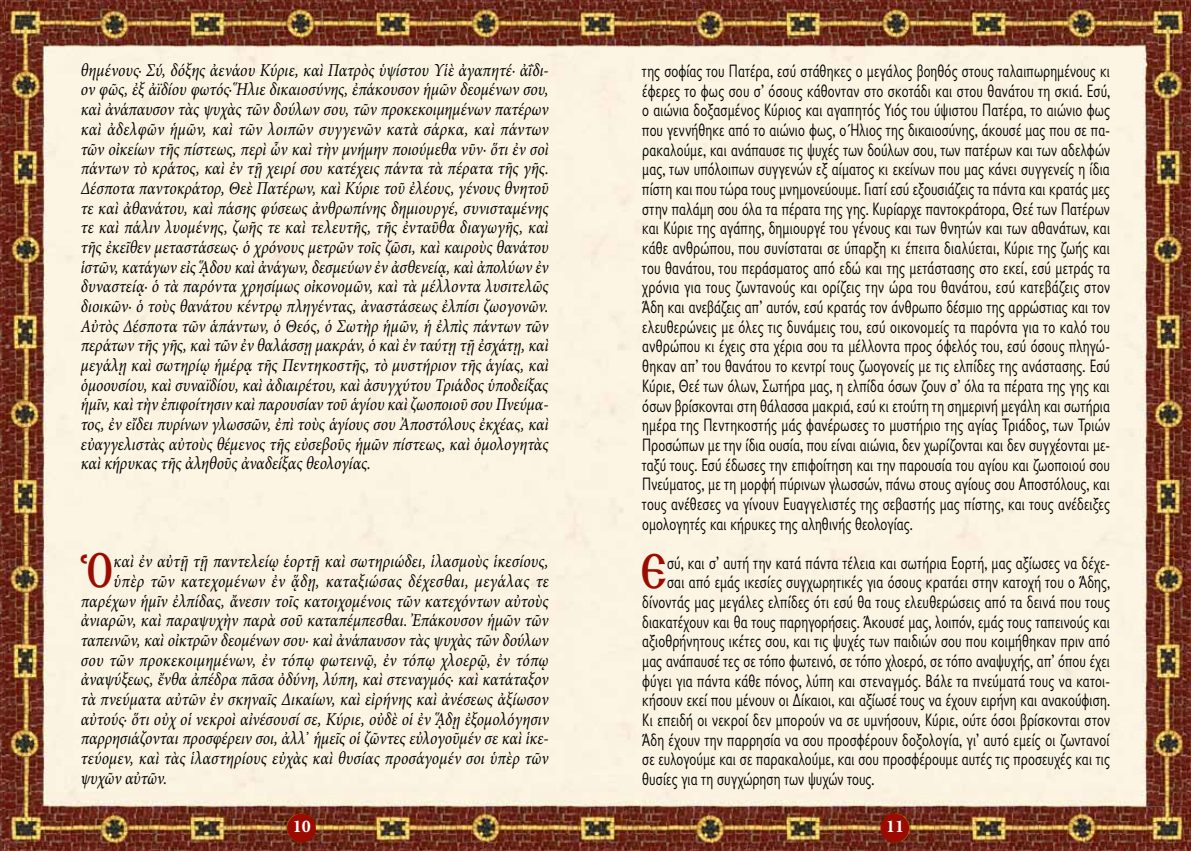
<style>
.page{position:relative;width:1191px;height:851px;background:#fff}
.page>*{position:absolute;margin:0;border:0;box-sizing:border-box;transform-origin:0 0}
.t1{font:700 52.35px "Genesis";color:#9c0b01;scale:.86 1}
.t2{font:18.15px/19.6px "Gill Sans Hel SCOS";letter-spacing:.01em;color:#000;text-align:justify;scale:.86 1}
.t3{font:italic 18.15px/19.6px "Minion Pro 2";letter-spacing:.005em;color:#000;text-align:justify;scale:.86 1}
.t4{font:italic 18.15px "Minion Pro 2";letter-spacing:.025em;color:#000;scale:.86 1}
.t5{font:700 18px "Minion Pro";color:#fff}
</style>
<div class="page">
<img style="left:649px;top:0;width:542px;height:850px">
<img style="left:0;top:0;width:531px;height:850px">
<img style="left:531px;top:0;width:118px;height:850px">
<div style="left:287px;top:813px;width:29px;height:29px;background:#9c0b01;border-radius:50%"></div>
<div style="left:880px;top:813px;width:29px;height:29px;background:#9c0b01;border-radius:50%"></div>
<p class="t3" style="left:81px;top:60px;width:546px">θημένους· Σύ, δόξης ἀενάου Κύριε, καὶ Πατρὸς ὑψίστου Υἱὲ ἀγαπητέ· ἀΐδι&shy;ον φῶς, ἐξ ἀϊδίου φωτός· Ἥλιε δικαιοσύνης, ἐπάκουσον ἡμῶν δεομένων σου, καὶ ἀνάπαυσον τὰς ψυχὰς τῶν δούλων σου, τῶν προκεκοιμημένων πατέρων καὶ ἀδελφῶν ἡμῶν, καὶ τῶν λοιπῶν συγγενῶν κατὰ σάρκα, καὶ πάντων τῶν οἰκείων τῆς πίστεως, περὶ ὧν καὶ τὴν μνήμην ποιούμεθα νῦν· ὅτι ἐν σοὶ πάντων τὸ κράτος, καὶ ἐν τῇ χειρί σου κατέχεις πάντα τὰ πέρατα τῆς γῆς.<br>Δέσποτα παντοκράτορ, Θεὲ Πατέρων, καὶ Κύριε τοῦ ἐλέους, γένους θνητοῦ τε καὶ ἀθανάτου, καὶ πάσης φύσεως ἀνθρωπίνης δημιουργέ, συνισταμένης τε καὶ πάλιν λυομένης, ζωῆς τε καὶ τελευτῆς, τῆς ἐνταῦθα διαγωγῆς, καὶ τῆς ἐκεῖθεν μεταστάσεως· ὁ χρόνους μετρῶν τοῖς ζῶσι, καὶ καιροὺς θανάτου ἱστῶν, κατάγων εἰς ᾍδου καὶ ἀνάγων, δεσμεύων ἐν ἀσθενείᾳ, καὶ ἀπολύων ἐν δυναστείᾳ· ὁ τὰ παρόντα χρησίμως οἰκονομῶν, καὶ τὰ μέλλοντα λυσιτελῶς διοικῶν· ὁ τοὺς θανάτου κέντρῳ πληγέντας, ἀναστάσεως ἐλπίσι ζωογονῶν.<br>Αὐτὸς Δέσποτα τῶν ἁπάντων, ὁ Θεός, ὁ Σωτὴρ ἡμῶν, ἡ ἐλπὶς πάντων τῶν περάτων τῆς γῆς, καὶ τῶν ἐν θαλάσσῃ μακράν, ὁ καὶ ἐν ταύτῃ τῇ ἐσχάτῃ, καὶ μεγάλῃ καὶ σωτηρίῳ ἡμέρᾳ τῆς Πεντηκοστῆς, τὸ μυστήριον τῆς ἁγίας, καὶ ὁμοουσίου, καὶ συναϊδίου, καὶ ἀδιαιρέτου, καὶ ἀσυγχύτου Τριάδος ὑποδείξας ἡμῖν, καὶ τὴν ἐπιφοίτησιν καὶ παρουσίαν τοῦ ἁγίου καὶ ζωοποιοῦ σου Πνεύμα&shy;τος, ἐν εἴδει πυρίνων γλωσσῶν, ἐπὶ τοὺς ἁγίους σου Ἀποστόλους ἐκχέας, καὶ εὐαγγελιστὰς αὐτοὺς θέμενος τῆς εὐσεβοῦς ἡμῶν πίστεως, καὶ ὁμολογητὰς καὶ κήρυκας τῆς ἀληθοῦς ἀναδείξας θεολογίας.</p>
<h1 class="t1" style="left:86px;top:542px;width:33px">Ὁ</h1>
<p class="t3" style="left:114px;top:551px;width:507px">καὶ ἐν αὐτῇ τῇ παντελείῳ ἑορτῇ καὶ σωτηριώδει, ἱλασμοὺς ἱκεσίους,</p>
<p class="t4" style="left:114px;top:568px;width:507px">ὑπὲρ τῶν κατεχομένων ἐν ᾅδῃ, καταξιώσας δέχεσθαι, μεγάλας τε</p>
<p class="t3" style="left:81px;top:591px;width:545px">παρέχων ἡμῖν ἐλπίδας, ἄνεσιν τοῖς κατοιχομένοις τῶν κατεχόντων αὐτοὺς</p>
<p class="t3" style="left:81px;top:610px;width:545px">ἀνιαρῶν, καὶ παραψυχὴν παρὰ σοῦ καταπέμπεσθαι. Ἐπάκουσον ἡμῶν τῶν</p>
<p class="t3" style="left:81px;top:630px;width:545px">ταπεινῶν, καὶ οἰκτρῶν δεομένων σου· καὶ ἀνάπαυσον τὰς ψυχὰς τῶν δούλων</p>
<p class="t3" style="left:81px;top:650px;width:545px">σου τῶν προκεκοιμημένων, ἐν τόπῳ φωτεινῷ, ἐν τόπῳ χλοερῷ, ἐν τόπῳ</p>
<p class="t3" style="left:81px;top:669px;width:545px">ἀναψύξεως, ἔνθα ἀπέδρα πᾶσα ὀδύνη, λύπη, καὶ στεναγμός· καὶ κατάταξον</p>
<p class="t3" style="left:81px;top:689px;width:545px">τὰ πνεύματα αὐτῶν ἐν σκηναῖς Δικαίων, καὶ εἰρήνης καὶ ἀνέσεως ἀξίωσον</p>
<p class="t3" style="left:81px;top:709px;width:545px">αὐτούς· ὅτι οὐχ οἱ νεκροὶ αἰνέσουσί σε, Κύριε, οὐδὲ οἱ ἐν ᾍδῃ ἐξομολόγησιν</p>
<p class="t3" style="left:81px;top:728px;width:545px">παρρησιάζονται προσφέρειν σοι, ἀλλ᾿ ἡμεῖς οἱ ζῶντες εὐλογοῦμέν σε καὶ ἱκε-</p>
<p class="t3" style="left:81px;top:748px;width:545px">τεύομεν, καὶ τὰς ἱλαστηρίους εὐχὰς καὶ θυσίας προσάγομέν σοι ὑπὲρ τῶν</p>
<p class="t3" style="left:81px;top:768px;width:102px">ψυχῶν αὐτῶν.</p>
<p class="t2" style="left:642px;top:62px;width:546px">της σοφίας του Πατέρα, εσύ στάθηκες ο μεγάλος βοηθός στους ταλαιπωρημένους κι έφερες το φως σου σ’ όσους κάθονταν στο σκοτάδι και στου θανάτου τη σκιά. Εσύ, ο αιώνια δοξασμένος Κύριος και αγαπητός Υιός του ύψιστου Πατέρα, το αιώνιο φως που γεννήθηκε από το αιώνιο φως, ο Ήλιος της δικαιοσύνης, άκουσέ μας που σε πα&shy;ρακαλούμε, και ανάπαυσε τις ψυχές των δούλων σου, των πατέρων και των αδελφών μας, των υπόλοιπων συγγενών εξ αίματος κι εκείνων που μας κάνει συγγενείς η ίδια πίστη και που τώρα τους μνημονεύουμε. Γιατί εσύ εξουσιάζεις τα πάντα και κρατάς μες στην παλάμη σου όλα τα πέρατα της γης. Κυρίαρχε παντοκράτορα, Θεέ των Πατέρων και Κύριε της αγάπης, δημιουργέ του γένους και των θνητών και των αθανάτων, και κάθε ανθρώπου, που συνίσταται σε ύπαρξη κι έπειτα διαλύεται, Κύριε της ζωής και του θανάτου, του περάσματος από εδώ και της μετάστασης στο εκεί, εσύ μετράς τα χρόνια για τους ζωντανούς και ορίζεις την ώρα του θανάτου, εσύ κατεβάζεις στον Άδη και ανεβάζεις απ’ αυτόν, εσύ κρατάς τον άνθρωπο δέσμιο της αρρώστιας και τον ελευθερώνεις με όλες τις δυνάμεις του, εσύ οικονομείς τα παρόντα για το καλό του ανθρώπου κι έχεις στα χέρια σου τα μέλλοντα προς όφελός του, εσύ όσους πληγώ&shy;θηκαν απ’ του θανάτου το κεντρί τους ζωογονείς με τις ελπίδες της ανάστασης. Εσύ Κύριε, Θεέ των όλων, Σωτήρα μας, η ελπίδα όσων ζουν σ’ όλα τα πέρατα της γης και όσων βρίσκονται στη θάλασσα μακριά, εσύ κι ετούτη τη σημερινή μεγάλη και σωτήρια ημέρα της Πεντηκοστής μάς φανέρωσες το μυστήριο της αγίας Τριάδος, των Τριών Προσώπων με την ίδια ουσία, που είναι αιώνια, δεν χωρίζονται και δεν συγχέονται με&shy;ταξύ τους. Εσύ έδωσες την επιφοίτηση και την παρουσία του αγίου και ζωοποιού σου Πνεύματος, με τη μορφή πύρινων γλωσσών, πάνω στους αγίους σου Αποστόλους, και τους ανέθεσες να γίνουν Ευαγγελιστές της σεβαστής μας πίστης, και τους ανέδειξες ομολογητές και κήρυκες της αληθινής θεολογίας.</p>
<h1 class="t1" style="left:641px;top:544px;width:32px">Ε</h1>
<p class="t2" style="left:667px;top:553px;width:516px">σύ, και σ’ αυτή την κατά πάντα τέλεια και σωτήρια Εορτή, μας αξίωσες να δέχε-</p>
<p class="t2" style="left:667px;top:572px;width:517px">σαι από εμάς ικεσίες συγχωρητικές για όσους κρατάει στην κατοχή του ο Άδης,</p>
<p class="t2" style="left:642px;top:592px;width:545px">δίνοντάς μας μεγάλες ελπίδες ότι εσύ θα τους ελευθερώσεις από τα δεινά που τους</p>
<p class="t2" style="left:642px;top:612px;width:545px">διακατέχουν και θα τους παρηγορήσεις. Άκουσέ μας, λοιπόν, εμάς τους ταπεινούς και</p>
<p class="t2" style="left:642px;top:631px;width:545px">αξιοθρήνητους ικέτες σου, και τις ψυχές των παιδιών σου που κοιμήθηκαν πριν από</p>
<p class="t2" style="left:642px;top:651px;width:545px">μας ανάπαυσέ τες σε τόπο φωτεινό, σε τόπο χλοερό, σε τόπο αναψυχής, απ’ όπου έχει</p>
<p class="t2" style="left:642px;top:671px;width:545px">φύγει για πάντα κάθε πόνος, λύπη και στεναγμός. Βάλε τα πνεύματά τους να κατοι-</p>
<p class="t2" style="left:642px;top:690px;width:545px">κήσουν εκεί που μένουν οι Δίκαιοι, και αξίωσέ τους να έχουν ειρήνη και ανακούφιση.</p>
<p class="t2" style="left:642px;top:710px;width:545px">Κι επειδή οι νεκροί δεν μπορούν να σε υμνήσουν, Κύριε, ούτε όσοι βρίσκονται στον</p>
<p class="t2" style="left:642px;top:730px;width:545px">Άδη έχουν την παρρησία να σου προσφέρουν δοξολογία, γι’ αυτό εμείς οι ζωντανοί</p>
<p class="t2" style="left:642px;top:749px;width:545px">σε ευλογούμε και σε παρακαλούμε, και σου προσφέρουμε αυτές τις προσευχές και τις</p>
<p class="t2" style="left:642px;top:769px;width:271px">θυσίες για τη συγχώρηση των ψυχών τους.</p>
<p class="t5" style="left:293px;top:813px;width:19px">10</p>
<p class="t5" style="left:886px;top:813px;width:19px">11</p>
</div>
